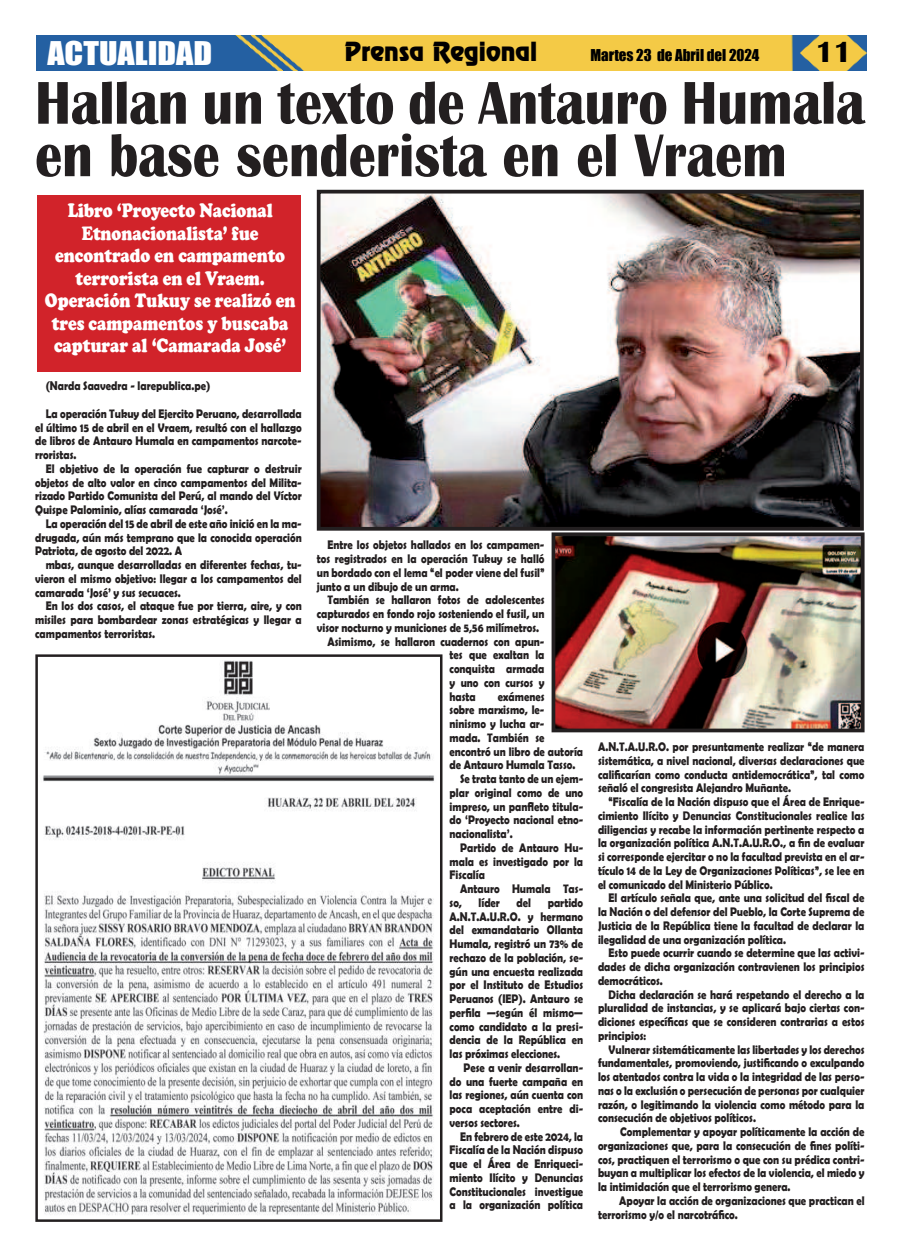
<style>
.page{position:relative;width:900px;height:1258px;background:#fff}
.page>*{position:absolute;margin:0;border:0;box-sizing:border-box;transform-origin:0 0}
.t1{font:700 62.5px/52.5px "Britannic";color:#231f20;scale:.87 1}
.t2{font:30px "Impact";color:#fff;scale:1.13 1}
.t3{font:700 30px "Britannic";color:#020000}
.t4{font:23.75px "Renfrew Normal";color:#020000}
.t5{font:900 20px/22.5px "Cooper";color:#fff;text-align:center;scale:.82 1}
.t6{font:15px "Impact";color:#000}
.t7{font:700 12.5px/13.8px "Berlin Sans FB Demi";color:#231f20;text-align:justify;scale:.85 1}
</style>
<div class="page">
<img style="left:37px;top:35px;width:830px;height:36px">
<img style="left:322px;top:195px;width:537px;height:331px">
<div style="left:317px;top:190px;width:547px;height:341px;border:4px solid #231f20"></div>
<div style="left:37px;top:195px;width:264px;height:177px;background:#d1232a"></div>
<img style="left:43px;top:660px;width:391px;height:555px">
<div style="left:35px;top:654px;width:407px;height:568px;border:3px solid #231f20"></div>
<img style="left:557px;top:537px;width:303px;height:190px">
<div style="left:552px;top:532px;width:313px;height:200px;border:4px solid #231f20"></div>
<h2 class="t2" style="left:47px;top:38px;width:147px">ACTUALIDAD</h2>
<h3 class="t4" style="left:344px;top:41px;width:194px">Prensa Regional</h3>
<p class="t6" style="left:590px;top:47px;width:170px">Martes 23 de Abril del 2024</p>
<h2 class="t3" style="left:815px;top:37px;width:38px">11</h2>
<h1 class="t1" style="left:35px;top:77px;width:955px">Hallan un texto de Antauro Humala en base senderista en el Vraem</h1>
<h3 class="t5" style="left:45px;top:199px;width:307px">Libro ‘Proyecto Nacional<br>Etnonacionalista’ fue encontrado en campamento terrorista en el Vraem.<br>Operación Tukuy se realizó en tres campamentos y buscaba capturar al ‘Camarada José’</h3>
<p class="t7" style="left:46px;top:373px;width:303px;line-height:27.5px">(Narda Saavedra - larepublica.pe)<br>La operación Tukuy del Ejercito Peruano, desarrollada</p>
<p class="t7" style="left:35px;top:420px;width:315px">el último 15 de abril en el Vraem, resultó con el hallazgo de libros de Antauro Humala en campamentos narcote&shy;rroristas.</p>
<p class="t7" style="left:35px;top:463px;width:315px;text-indent:11px">El objetivo de la operación fue capturar o destruir objetos de alto valor en cinco campamentos del Milita&shy;rizado Partido Comunista del Perú, al mando del Víctor Quispe Palominio, alías camarada ‘José’.</p>
<p class="t7" style="left:35px;top:518px;width:315px;text-indent:11px">La operación del 15 de abril de este año inició en la ma&shy;drugada, aún más temprano que la conocida operación Patriota, de agosto del 2022. A</p>
<p class="t7" style="left:35px;top:559px;width:315px;text-indent:11px">mbas, aunque desarrolladas en diferentes fechas, tu&shy;vieron el mismo objetivo: llegar a los campamentos del camarada ‘José’ y sus secuaces.</p>
<p class="t7" style="left:35px;top:600px;width:315px;text-indent:11px">En los dos casos, el ataque fue por tierra, aire, y con misiles para bombardear zonas estratégicas y llegar a campamentos terroristas.</p>
<p class="t7" style="left:317px;top:539px;width:269px;text-indent:11px">Entre los objetos hallados en los campamen&shy;tos registrados en la operación Tukuy se halló un bordado con el lema “el poder viene del fusil” junto a un dibujo de un arma.</p>
<p class="t7" style="left:327px;top:594px;width:257px">También se hallaron fotos de adolescentes</p>
<p class="t7" style="left:317px;top:608px;width:269px">capturados en fondo rojo sosteniendo el fusil, un</p>
<p class="t7" style="left:317px;top:622px;width:263px">visor nocturno y municiones de 5,56 milímetros.</p>
<p class="t7" style="left:327px;top:635px;width:257px">Asimismo, se hallaron cuadernos con apun-</p>
<p class="t7" style="left:450px;top:649px;width:113px">tes que exaltan la</p>
<p class="t7" style="left:450px;top:663px;width:113px">conquista armada</p>
<p class="t7" style="left:450px;top:677px;width:113px">y uno con cursos y</p>
<p class="t7" style="left:450px;top:690px;width:32px">hasta</p>
<p class="t7" style="left:498px;top:690px;width:56px">exámenes</p>
<p class="t7" style="left:450px;top:704px;width:113px">sobre marxismo, le-</p>
<p class="t7" style="left:450px;top:718px;width:113px">ninismo y lucha ar-</p>
<p class="t7" style="left:450px;top:732px;width:113px">mada. También se</p>
<p class="t7" style="left:450px;top:745px;width:159px">encontró un libro de autoría</p>
<p class="t7" style="left:450px;top:759px;width:150px">de Antauro Humala Tasso.</p>
<p class="t7" style="left:460px;top:773px;width:146px">Se trata tanto de un ejem-</p>
<p class="t7" style="left:450px;top:787px;width:159px">plar original como de uno</p>
<p class="t7" style="left:450px;top:799px;width:159px">impreso, un pan昀氀eto titula-</p>
<p class="t7" style="left:450px;top:813px;width:159px">do ‘Proyecto nacional etno-</p>
<p class="t7" style="left:450px;top:827px;width:76px">nacionalista’.</p>
<p class="t7" style="left:460px;top:840px;width:146px">Partido de Antauro Hu-</p>
<p class="t7" style="left:450px;top:855px;width:159px">mala es investigado por la</p>
<p class="t7" style="left:450px;top:869px;width:43px">Fiscalía</p>
<p class="t7" style="left:460px;top:883px;width:146px">Antauro Humala Tas-</p>
<p class="t7" style="left:450px;top:897px;width:16px">so,</p>
<p class="t7" style="left:479px;top:897px;width:27px">líder</p>
<p class="t7" style="left:517px;top:897px;width:18px">del</p>
<p class="t7" style="left:450px;top:897px;width:159px;text-indent:98px">partido A.N.T.A.U.R.O. y hermano del exmandatario Ollanta Humala, registró un 73% de rechazo de la población, se&shy;gún una encuesta realizada por el Instituto de Estudios Peruanos (IEP). Antauro se per昀椀la —según él mismo— como candidato a la presi&shy;dencia de la República en las próximas elecciones.</p>
<p class="t7" style="left:450px;top:1060px;width:159px;text-indent:14px">Pese a venir desarrollan&shy;do una fuerte campaña en las regiones, aún cuenta con poca aceptación entre di&shy;versos sectores.</p>
<p class="t7" style="left:450px;top:1130px;width:159px;text-indent:11px">En febrero de este 2024, la Fiscalía de la Nación dispuso que el Área de Enriqueci&shy;miento Ilícito y Denuncias Constitucionales investigue a la organización política</p>
<p class="t7" style="left:598px;top:741px;width:315px">A.N.T.A.U.R.O. por presuntamente realizar “de manera sistemática, a nivel nacional, diversas declaraciones que cali昀椀carían como conducta antidemocrática”, tal como señaló el congresista Alejandro Muñante.</p>
<p class="t7" style="left:598px;top:796px;width:315px;text-indent:11px">“Fiscalía de la Nación dispuso que el Área de Enrique&shy;cimiento Ilícito y Denuncias Constitucionales realice las diligencias y recabe la información pertinente respecto a la organización política A.N.T.A.U.R.O., a 昀椀n de evaluar si corresponde ejercitar o no la facultad prevista en el ar&shy;tículo 14 de la Ley de Organizaciones Políticas”, se lee en el comunicado del Ministerio Público.</p>
<p class="t7" style="left:598px;top:891px;width:315px;text-indent:11px">El artículo señala que, ante una solicitud del 昀椀scal de la Nación o del defensor del Pueblo, la Corte Suprema de Justicia de la República tiene la facultad de declarar la ilegalidad de una organización política.</p>
<p class="t7" style="left:598px;top:947px;width:315px;text-indent:11px">Esto puede ocurrir cuando se determine que las activi&shy;dades de dicha organización contravienen los principios democráticos.</p>
<p class="t7" style="left:598px;top:988px;width:315px;text-indent:11px">Dicha declaración se hará respetando el derecho a la pluralidad de instancias, y se aplicará bajo ciertas con&shy;diciones especí昀椀cas que se consideren contrarias a estos principios:</p>
<p class="t7" style="left:598px;top:1043px;width:315px;text-indent:11px">Vulnerar sistemáticamente las libertades y los derechos fundamentales, promoviendo, justi昀椀cando o exculpando los atentados contra la vida o la integridad de las perso&shy;nas o la exclusión o persecución de personas por cualquier razón, o legitimando la violencia como método para la consecución de objetivos políticos.</p>
<p class="t7" style="left:598px;top:1126px;width:315px;text-indent:22px">Complementar y apoyar políticamente la acción de organizaciones que, para la consecución de 昀椀nes políti&shy;cos, practiquen el terrorismo o que con su prédica contri&shy;buyan a multiplicar los efectos de la violencia, el miedo y la intimidación que el terrorismo genera.</p>
<p class="t7" style="left:598px;top:1195px;width:315px;text-indent:21px">Apoyar la acción de organizaciones que practican el terrorismo y/o el narcotrá昀椀co.</p>
</div>
